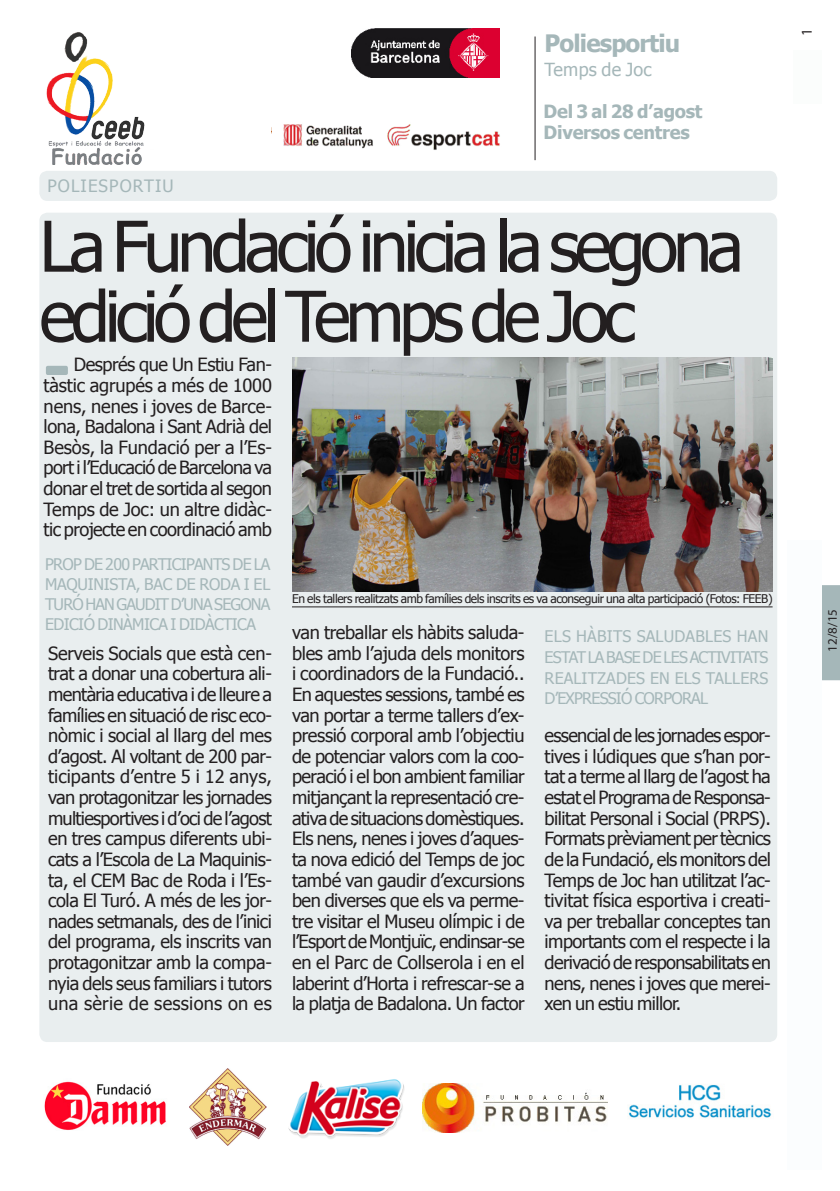
<style>
.page{position:relative;width:840px;height:1191px;background:#fff}
.page>*{position:absolute;margin:0;border:0;box-sizing:border-box;transform-origin:0 0}
.totc_TITULAR-noti-31{font:70px/70px "Tahoma";letter-spacing:-.075em;color:#231f20}
.t1{font:700 24px "Tahoma";letter-spacing:-.035em;color:#a5b7b9}
.totc_TEXT_BASE{font:18.2px/20.6px "Tahoma";letter-spacing:-.03em;color:#231f20;text-align:justify}
.t2{font:700 18.2px "Tahoma";letter-spacing:-.015em;color:#a5b7b9}
.t3{font:18px "Tahoma";letter-spacing:.015em;color:#a5b7b9}
.totc_EPÍGRAF{font:17px "Tahoma";letter-spacing:.065em;color:#a5b7b9}
.totc_EPÍGRAF-2{font:16px/20px "Tahoma";letter-spacing:-.035em;color:#a5b7b9;text-align:justify}
.t4{font:15px "Myriad Pro";color:#231f20}
.totc_FRASE_noti-càrr{font:13px "Myriad Pro";color:#231f20}
.totc_PEU_FOTO{font:12px "Tahoma";letter-spacing:-.035em;color:#231f20}
</style>
<div class="page">
<div style="left:822px;top:585px;width:17px;height:95px;background:#a5b7b9"></div>
<img style="left:44px;top:1081px;width:122px;height:49px">
<div style="left:39px;top:213px;width:737px;height:829px;background:#e9eeef;border-radius:8px"></div>
<div style="left:39px;top:171px;width:737px;height:30px;background:#e9eeef;border-radius:8px"></div>
<img style="left:292px;top:357px;width:480px;height:234px">
<hr style="left:292px;top:606px;width:480px;height:1px;background:#231f20">
<hr style="left:534px;top:37px;width:1px;height:123px;background:#231f20">
<div style="left:787px;top:540px;width:34px;height:629px;background:#fbfdfe"></div>
<div style="left:793px;top:50px;width:28px;height:54px;background:#fbfdfc"></div>
<img style="left:351px;top:28px;width:148px;height:50px">
<img style="left:628px;top:1084px;width:144px;height:34px">
<img style="left:283px;top:124px;width:217px;height:26px">
<img style="left:46px;top:32px;width:99px;height:133px">
<div style="left:46px;top:366px;width:22px;height:9px;background:#a5b7b9;border-radius:2px"></div>
<img style="left:288px;top:1079px;width:116px;height:60px">
<img style="left:189px;top:1068px;width:77px;height:77px">
<img style="left:422px;top:1083px;width:184px;height:49px">
<p class="t1" style="left:544px;top:27px;width:137px">Poliesportiu</p>
<p class="t3" style="left:544px;top:58px;width:109px">Temps de Joc</p>
<p class="totc_EPÍGRAF" style="left:47px;top:174px;width:128px">POLIESPORTIU</p>
<p class="t2" style="left:543px;top:99px;width:160px">Del 3 al 28 d’agost</p>
<p class="t2" style="left:543px;top:119px;width:147px">Diversos centres</p>
<p class="totc_TITULAR-noti-31" style="left:39px;top:215px;width:705px">La Fundació inicia la segona edició del Temps de Joc</p>
<p class="totc_TEXT_BASE" style="left:44px;top:355px;width:230px;text-indent:30px">Després que Un Estiu Fan&shy;tàstic agrupés a més de 1000 nens, nenes i joves de Barce&shy;lona, Badalona i Sant Adrià del Besòs, la Fundació per a l’Es&shy;port i l’Educació de Barcelona va donar el tret de sortida al segon Temps de Joc: un altre didàc&shy;tic projecte en coordinació amb</p>
<p class="totc_EPÍGRAF-2" style="left:45px;top:555px;width:226px">PROP DE 200 PARTICIPANTS DE LA MAQUINISTA, BAC DE RODA I EL TURÓ HAN GAUDIT D’UNA SEGONA EDICIÓ DINÀMICA I DIDÀCTICA</p>
<p class="totc_TEXT_BASE" style="left:48px;top:644px;width:225px">Serveis Socials que està cen&shy;trat a donar una cobertura ali&shy;mentària educativa i de lleure a famílies en situació de risc eco&shy;nòmic i social al llarg del mes d’agost. Al voltant de 200 par&shy;ticipants d’entre 5 i 12 anys, van protagonitzar les jornades multiesportives i d’oci de l’agost en tres campus diferents ubi&shy;cats a l’Escola de La Maquinis&shy;ta, el CEM Bac de Roda i l’Es&shy;cola El Turó. A més de les jor&shy;nades setmanals, des de l’inici del programa, els inscrits van protagonitzar amb la compa&shy;nyia dels seus familiars i tutors una sèrie de sessions on es</p>
<p class="totc_PEU_FOTO" style="left:292px;top:590px;width:482px">En els tallers realitzats amb famílies dels inscrits es va aconseguir una alta participació (Fotos: FEEB)</p>
<p class="totc_TEXT_BASE" style="left:292px;top:623px;width:234px">van treballar els hàbits saluda&shy;bles amb l’ajuda dels monitors i coordinadors de la Fundació..<br>En aquestes sessions, també es van portar a terme tallers d’ex&shy;pressió corporal amb l’objectiu de potenciar valors com la coo&shy;peració i el bon ambient familiar mitjançant la representació cre&shy;ativa de situacions domèstiques.<br>Els nens, nenes i joves d’aques&shy;ta nova edició del Temps de joc també van gaudir d’excursions ben diverses que els va perme&shy;tre visitar el Museu olímpic i de l’Esport de Montjuïc, endinsar-se en el Parc de Collserola i en el laberint d’Horta i refrescar-se a la platja de Badalona. Un factor</p>
<p class="totc_EPÍGRAF-2" style="left:544px;top:627px;width:225px;line-height:20.6px">ELS HÀBITS SALUDABLES HAN ESTAT LA BASE DE LES ACTIVITATS REALITZADES EN ELS TALLERS D’EXPRESSIÓ CORPORAL</p>
<p class="totc_TEXT_BASE" style="left:544px;top:726px;width:228px">essencial de les jornades espor&shy;tives i lúdiques que s’han por&shy;tat a terme al llarg de l’agost ha estat el Programa de Responsa&shy;bilitat Personal i Social (PRPS).<br>Formats prèviament per tècnics de la Fundació, els monitors del Temps de Joc han utilitzat l’ac&shy;tivitat física esportiva i creati&shy;va per treballar conceptes tan importants com el respecte i la derivació de responsabilitats en nens, nenes i joves que merei&shy;xen un estiu millor.</p>
<p class="t4" style="left:797px;top:36px;width:9px;rotate:-90deg">1</p>
<p class="totc_FRASE_noti-càrr" style="left:824px;top:652px;width:44px;rotate:-90deg">12/8/15</p>
</div>
